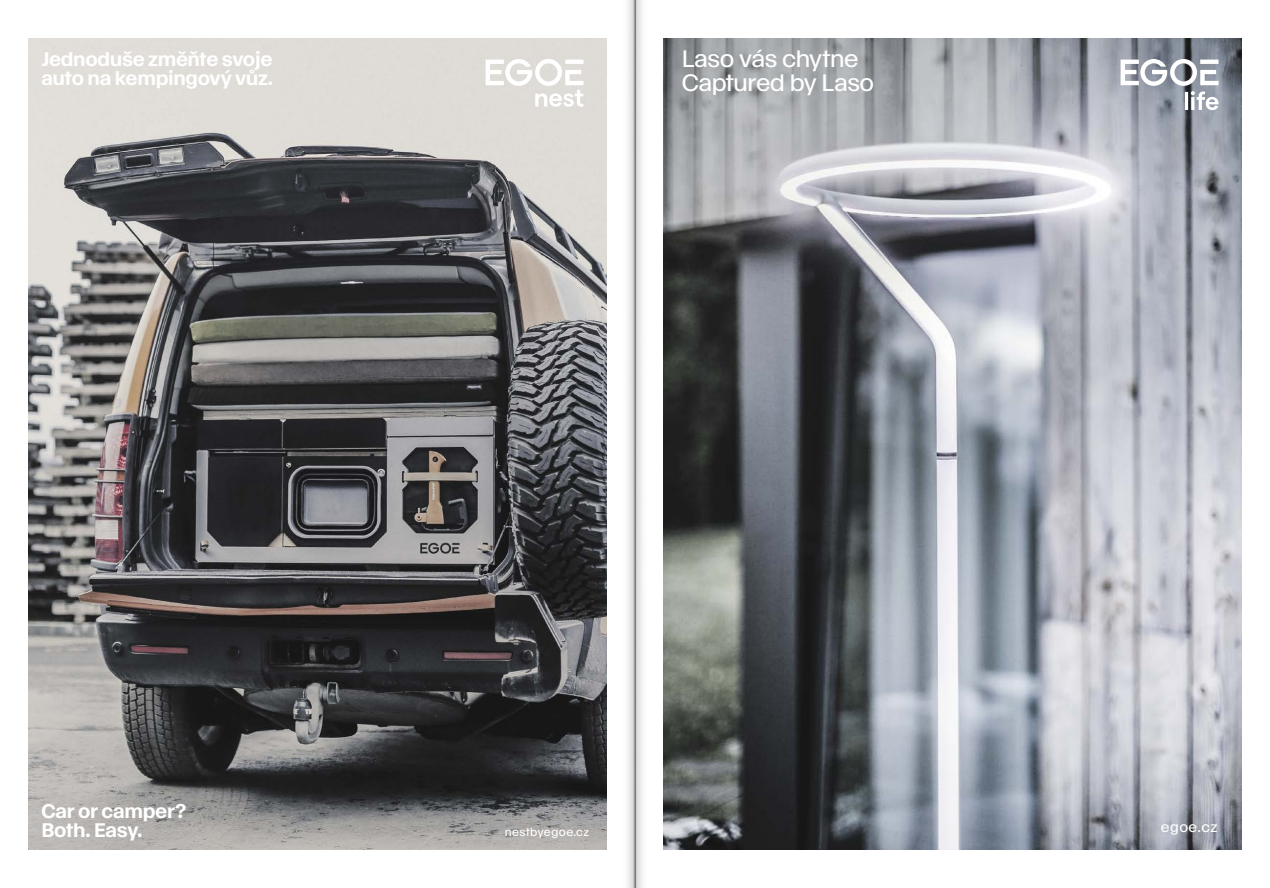
<style>
.page{position:relative;width:1270px;height:888px;background:#fff}
.page>*{position:absolute;margin:0;border:0;box-sizing:border-box;transform-origin:0 0}
.t1{font:23.3px/23.3px "cite grotesk 01";letter-spacing:-.015em;color:#fff}
.t2{font:500 19.3px/19.3px "cite grotesk 01";letter-spacing:-.015em;color:#fff}
.t3{font:14px "cite grotesk 01";letter-spacing:.035em;color:#fff}
.t4{font:11.3px "cite grotesk 01";letter-spacing:.035em;color:#fff}
</style>
<div class="page">
<img style="left:663px;top:38px;width:579px;height:811px">
<svg style="left:1121px;top:59px;width:97px;height:51px"></svg>
<img style="left:28px;top:38px;width:579px;height:811px">
<svg style="left:486px;top:59px;width:97px;height:48px"></svg>
<img style="left:633px;top:0;width:7px;height:887px">
<p class="t2" style="left:41px;top:49px;width:233px">Jednoduše změňte svoje auto na kempingový vůz.</p>
<p class="t1" style="left:682px;top:47px;width:194px">Laso vás chytne<br>Captured by Laso</p>
<p class="t2" style="left:41px;top:801px;width:146px">Car or camper?<br>Both. Easy.</p>
<p class="t4" style="left:505px;top:824px;width:86px">nestbyegoe.cz</p>
<p class="t3" style="left:1161px;top:818px;width:58px">egoe.cz</p>
</div>
